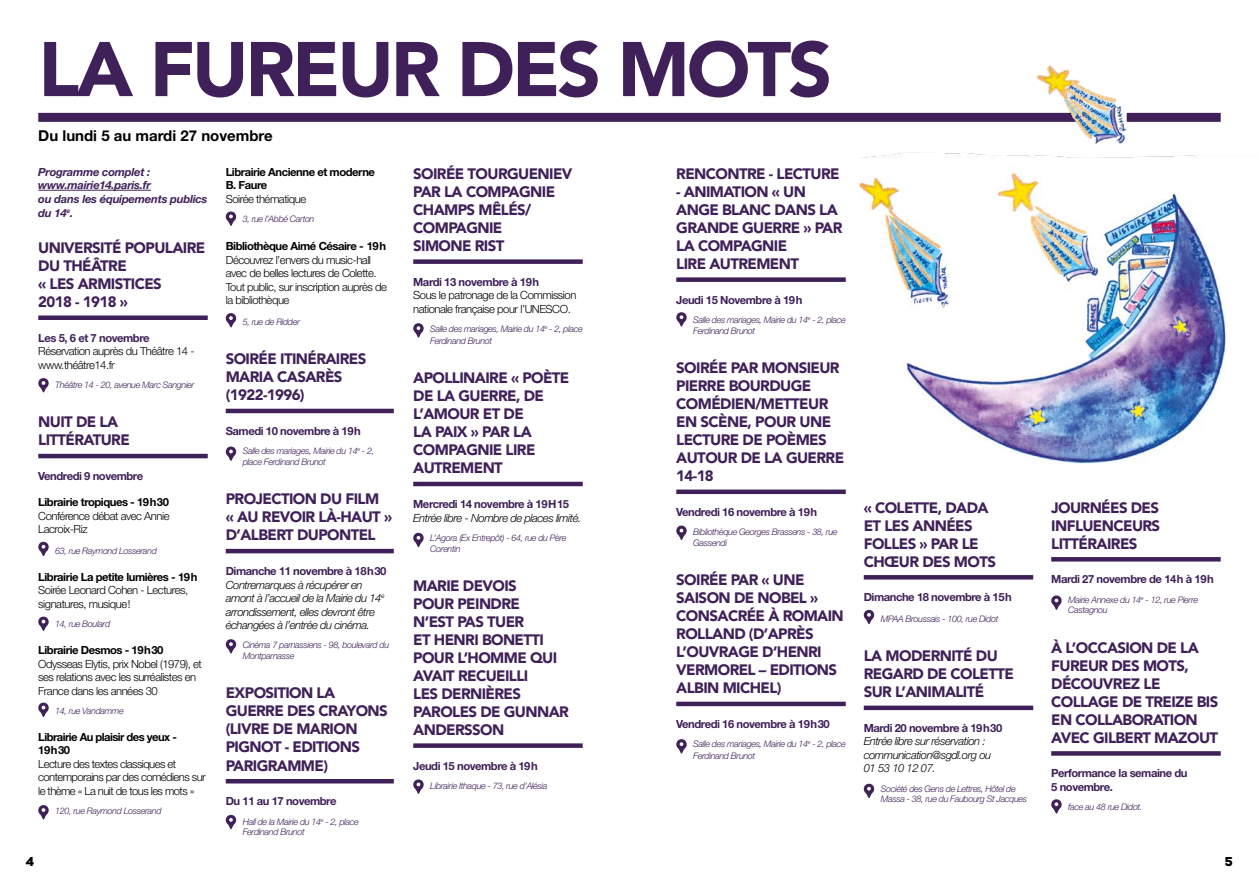
<style>
.page{position:relative;width:1259px;height:893px;background:#fff}
.page>*{position:absolute;margin:0;border:0;box-sizing:border-box;transform-origin:0 0}
.t1{font:900 76.5px "Avenir LT Std";letter-spacing:-.04em;color:#3f2059}
.t2{font:900 15px/18px "Avenir LT Std";letter-spacing:-.04em;color:#3f2059}
.t3{font:700 15px "Helvetica Neue LT Std";color:#000}
.t4{font:700 15px "Tarzana Wide";color:#000}
.t5{font:300 11.25px/13.5px "Helvetica Neue LT Std";letter-spacing:-.04em;color:#000}
.t6{font:700 11.25px/13.5px "Helvetica Neue LT Std";letter-spacing:-.04em;color:#3f2059}
.t7{font:italic 300 11.25px/13.5px "Helvetica Neue LT Std";letter-spacing:-.04em;color:#000}
.t8{font:700 11.25px/13.5px "Helvetica Neue LT Std";letter-spacing:-.04em;color:#000}
.t9{font:italic 700 11.25px/13.8px "Helvetica Neue LT Std";letter-spacing:-.02em;color:#3f2059}
.t10{font:italic 300 9px/10.8px "Helvetica Neue LT Std";letter-spacing:-.04em;color:#3f2059}
</style>
<div class="page">
<div style="left:38px;top:113px;width:1066px;height:9px;background:#3f2059"></div>
<div style="left:1051px;top:557px;width:169px;height:5px;background:#3f2059"></div>
<div style="left:1051px;top:751px;width:169px;height:5px;background:#3f2059"></div>
<hr style="left:226px;top:409px;width:168px;height:4px;background:#3f2059">
<hr style="left:226px;top:549px;width:168px;height:4px;background:#3f2059">
<hr style="left:226px;top:779px;width:168px;height:4px;background:#3f2059">
<hr style="left:38px;top:190px;width:113px;height:1px;background:#3f2059">
<div style="left:38px;top:315px;width:170px;height:5px;background:#3f2059"></div>
<hr style="left:38px;top:454px;width:170px;height:4px;background:#3f2059">
<div style="left:413px;top:259px;width:170px;height:5px;background:#3f2059"></div>
<hr style="left:413px;top:482px;width:170px;height:4px;background:#3f2059">
<div style="left:413px;top:743px;width:170px;height:5px;background:#3f2059"></div>
<div style="left:676px;top:277px;width:169px;height:5px;background:#3f2059"></div>
<div style="left:676px;top:489px;width:169px;height:5px;background:#3f2059"></div>
<hr style="left:676px;top:702px;width:169px;height:4px;background:#3f2059">
<div style="left:863px;top:575px;width:170px;height:5px;background:#3f2059"></div>
<hr style="left:863px;top:706px;width:170px;height:4px;background:#3f2059">
<svg style="left:38px;top:378px;width:11px;height:14px"></svg>
<svg style="left:38px;top:541px;width:11px;height:15px"></svg>
<svg style="left:225px;top:211px;width:12px;height:15px"></svg>
<svg style="left:413px;top:323px;width:11px;height:15px"></svg>
<svg style="left:676px;top:312px;width:11px;height:15px"></svg>
<svg style="left:1051px;top:799px;width:11px;height:15px"></svg>
<svg style="left:1051px;top:595px;width:11px;height:15px"></svg>
<svg style="left:863px;top:609px;width:11px;height:15px"></svg>
<svg style="left:863px;top:783px;width:11px;height:15px"></svg>
<svg style="left:676px;top:525px;width:11px;height:15px"></svg>
<svg style="left:676px;top:739px;width:11px;height:14px"></svg>
<svg style="left:413px;top:532px;width:11px;height:15px"></svg>
<svg style="left:413px;top:779px;width:11px;height:15px"></svg>
<svg style="left:225px;top:313px;width:12px;height:14px"></svg>
<svg style="left:225px;top:446px;width:12px;height:15px"></svg>
<svg style="left:225px;top:639px;width:12px;height:14px"></svg>
<svg style="left:225px;top:814px;width:12px;height:15px"></svg>
<svg style="left:38px;top:616px;width:11px;height:15px"></svg>
<svg style="left:38px;top:702px;width:11px;height:15px"></svg>
<svg style="left:38px;top:805px;width:11px;height:14px"></svg>
<img style="left:859px;top:65px;width:367px;height:399px">
<h1 class="t1" style="left:38px;top:23px;width:795px">LA FUREUR DES MOTS</h1>
<p class="t3" style="left:38px;top:126px;width:236px">Du lundi 5 au mardi 27 novembre</p>
<p class="t2" style="left:413px;top:165px;width:161px">SOIRÉE TOURGUENIEV<br>PAR LA COMPAGNIE<br>CHAMPS MÊLÉS/<br>COMPAGNIE<br>SIMONE RIST</p>
<p class="t6" style="left:413px;top:275px;width:127px">Mardi 13 novembre à 19h</p>
<p class="t5" style="left:413px;top:288px;width:165px">Sous le patronage de la Commission nationale française pour l’UNESCO.</p>
<p class="t10" style="left:430px;top:323px;width:154px;line-height:12px">Salle des mariages, Mairie du 14<sup>e</sup> - 2, place<br>Ferdinand Brunot</p>
<p class="t2" style="left:413px;top:369px;width:158px">APOLLINAIRE « POÈTE<br>DE LA GUERRE, DE<br>L’AMOUR ET DE<br>LA PAIX » PAR LA<br>COMPAGNIE LIRE<br>AUTREMENT</p>
<p class="t6" style="left:413px;top:497px;width:157px">Mercredi 14 novembre à 19H15</p>
<p class="t7" style="left:413px;top:511px;width:169px">Entrée libre - Nombre de places limité.</p>
<p class="t10" style="left:430px;top:532px;width:138px">L’Agora (Ex Entrepôt) - 64, rue du Père<br>Corentin</p>
<p class="t2" style="left:413px;top:577px;width:157px">MARIE DEVOIS<br>POUR PEINDRE<br>N’EST PAS TUER<br>ET HENRI BONETTI<br>POUR L’HOMME QUI<br>AVAIT RECUEILLI<br>LES DERNIÈRES<br>PAROLES DE GUNNAR<br>ANDERSSON</p>
<p class="t6" style="left:413px;top:759px;width:126px">Jeudi 15 novembre à 19h</p>
<p class="t10" style="left:430px;top:780px;width:119px">Librairie Ithaque - 73, rue d’Alésia</p>
<p class="t9" style="left:38px;top:164px;width:171px">Programme complet : www.mairie14.paris.fr<br>ou dans les équipements publics du 14<sup>e</sup>.</p>
<p class="t2" style="left:38px;top:239px;width:168px">UNIVERSITÉ POPULAIRE<br>DU THÉÂTRE<br>« LES ARMISTICES<br>2018 - 1918 »</p>
<p class="t6" style="left:38px;top:331px;width:113px">Les 5, 6 et 7 novembre</p>
<p class="t5" style="left:38px;top:344px;width:158px">Réservation auprès du Théâtre 14 - www.théâtre14.fr</p>
<p class="t10" style="left:55px;top:379px;width:141px">Théâtre 14 - 20, avenue Marc Sangnier</p>
<p class="t2" style="left:38px;top:413px;width:93px">NUIT DE LA<br>LITTÉRATURE</p>
<p class="t6" style="left:38px;top:469px;width:106px">Vendredi 9 novembre</p>
<p class="t8" style="left:38px;top:495px;width:132px">Librairie tropiques - 19h30</p>
<p class="t5" style="left:38px;top:509px;width:133px">Conférence débat avec Annie<br>Lacroix-Riz</p>
<p class="t10" style="left:55px;top:545px;width:103px">63, rue Raymond Losserand</p>
<p class="t8" style="left:38px;top:570px;width:161px">Librairie La petite lumières - 19h</p>
<p class="t5" style="left:38px;top:583px;width:151px">Soirée Leonard Cohen - Lectures, signatures, musique!</p>
<p class="t10" style="left:55px;top:618px;width:56px">14, rue Boulard</p>
<p class="t8" style="left:38px;top:643px;width:127px">Librairie Desmos - 19h30</p>
<p class="t5" style="left:38px;top:656px;width:165px">Odysseas Elytis, prix Nobel (1979), et ses relations avec les surréalistes en<br>France dans les années 30</p>
<p class="t10" style="left:55px;top:705px;width:70px">14, rue Vandamme</p>
<p class="t8" style="left:38px;top:730px;width:140px">Librairie Au plaisir des yeux -<br>19h30</p>
<p class="t5" style="left:38px;top:757px;width:169px">Lecture des textes classiques et contemporains par des comédiens sur le thème « La nuit de tous les mots »</p>
<p class="t10" style="left:55px;top:805px;width:108px">120, rue Raymond Losserand</p>
<p class="t8" style="left:226px;top:165px;width:151px">Librairie Ancienne et moderne<br>B. Faure</p>
<p class="t5" style="left:226px;top:192px;width:82px">Soirée thématique</p>
<p class="t10" style="left:243px;top:213px;width:73px">3, rue l’Abbé Carton</p>
<p class="t8" style="left:226px;top:239px;width:162px">Bibliothèque Aimé Césaire - 19h</p>
<p class="t5" style="left:226px;top:253px;width:163px">Découvrez l’envers du music-hall avec de belles lectures de Colette.<br>Tout public, sur inscription auprès de la bibliothèque</p>
<p class="t10" style="left:243px;top:316px;width:59px">5, rue de Ridder</p>
<p class="t2" style="left:226px;top:350px;width:142px">SOIRÉE ITINÉRAIRES<br>MARIA CASARÈS (1922-1996)</p>
<p class="t6" style="left:226px;top:424px;width:137px">Samedi 10 novembre à 19h</p>
<p class="t10" style="left:243px;top:446px;width:133px">Salle des mariages, Mairie du 14<sup>e</sup> - 2, place Ferdinand Brunot</p>
<p class="t2" style="left:226px;top:490px;width:168px">PROJECTION DU FILM<br>« AU REVOIR LÀ-HAUT »<br>D’ALBERT DUPONTEL</p>
<p class="t6" style="left:226px;top:564px;width:162px">Dimanche 11 novembre à 18h30</p>
<p class="t7" style="left:226px;top:578px;width:160px">Contremarques à récupérer en amont à l’accueil de la Mairie du 14<sup>e </sup>arrondissement, elles devront être échangées à l’entrée du cinéma.</p>
<p class="t10" style="left:243px;top:640px;width:148px">Cinéma 7 parnassiens - 98, boulevard du<br>Montparnasse</p>
<p class="t2" style="left:226px;top:684px;width:164px">EXPOSITION LA<br>GUERRE DES CRAYONS (LIVRE DE MARION<br>PIGNOT - EDITIONS<br>PARIGRAMME)</p>
<p class="t6" style="left:226px;top:794px;width:112px">Du 11 au 17 novembre</p>
<p class="t10" style="left:243px;top:816px;width:118px">Hall de la Mairie du 14<sup>e</sup> - 2, place<br>Ferdinand Brunot</p>
<p class="t2" style="left:676px;top:165px;width:165px">RENCONTRE - LECTURE</p>
<p class="t2" style="left:676px;top:183px;width:168px">- ANIMATION « UN<br>ANGE BLANC DANS LA<br>GRANDE GUERRE » PAR<br>LA COMPAGNIE<br>LIRE AUTREMENT</p>
<p class="t6" style="left:676px;top:293px;width:128px">Jeudi 15 Novembre à 19h</p>
<p class="t10" style="left:693px;top:314px;width:154px">Salle des mariages, Mairie du 14<sup>e</sup> - 2, place<br>Ferdinand Brunot</p>
<p class="t2" style="left:676px;top:359px;width:169px">SOIRÉE PAR MONSIEUR<br>PIERRE BOURDUGE<br>COMÉDIEN/METTEUR<br>EN SCÈNE, POUR UNE<br>LECTURE DE POÈMES<br>AUTOUR DE LA GUERRE<br>14-18</p>
<p class="t6" style="left:676px;top:505px;width:142px">Vendredi 16 novembre à 19h</p>
<p class="t10" style="left:693px;top:526px;width:146px">Bibliothèque Georges Brassens - 38, rue<br>Gassendi</p>
<p class="t2" style="left:676px;top:571px;width:169px">SOIRÉE PAR « UNE<br>SAISON DE NOBEL »<br>CONSACRÉE À ROMAIN<br>ROLLAND (D’APRÈS<br>L’OUVRAGE D’HENRI<br>VERMOREL – EDITIONS<br>ALBIN MICHEL)</p>
<p class="t6" style="left:676px;top:717px;width:155px">Vendredi 16 novembre à 19h30</p>
<p class="t10" style="left:693px;top:738px;width:154px;line-height:12px">Salle des mariages, Mairie du 14<sup>e</sup> - 2, place<br>Ferdinand Brunot</p>
<p class="t2" style="left:863px;top:498px;width:134px">« COLETTE, DADA<br>ET LES ANNÉES<br>FOLLES » PAR LE<br>CHŒUR DES MOTS</p>
<p class="t6" style="left:863px;top:590px;width:150px">Dimanche 18 novembre à 15h</p>
<p class="t10" style="left:880px;top:613px;width:119px">MPAA Broussais - 100, rue Didot</p>
<p class="t2" style="left:863px;top:647px;width:152px">LA MODERNITÉ DU<br>REGARD DE COLETTE<br>SUR L’ANIMALITÉ</p>
<p class="t6" style="left:863px;top:721px;width:140px">Mardi 20 novembre à 19h30</p>
<p class="t7" style="left:863px;top:734px;width:129px">Entrée libre sur réservation : communication@sgdl.org ou<br>01 53 10 12 07.</p>
<p class="t10" style="left:880px;top:783px;width:148px">Société des Gens de Lettres, Hôtel de<br>Massa - 38, rue du Faubourg St Jacques</p>
<p class="t2" style="left:1051px;top:498px;width:110px;text-align:justify">JOURNÉES DES INFLUENCEURS LITTÉRAIRES</p>
<p class="t6" style="left:1051px;top:572px;width:164px">Mardi 27 novembre de 14h à 19h</p>
<p class="t10" style="left:1068px;top:594px;width:131px">Mairie Annexe du 14<sup>e</sup> - 12, rue Pierre<br>Castagnou</p>
<p class="t2" style="left:1051px;top:638px;width:169px">À L’OCCASION DE LA<br>FUREUR DES MOTS,<br>DÉCOUVREZ LE<br>COLLAGE DE TREIZE BIS<br>EN COLLABORATION<br>AVEC GILBERT MAZOUT</p>
<p class="t6" style="left:1051px;top:766px;width:138px">Performance la semaine du<br>5 novembre.</p>
<p class="t10" style="left:1068px;top:801px;width:76px">face au 48 rue Didot.</p>
<p class="t4" style="left:26px;top:852px;width:11px">4</p>
<p class="t4" style="left:1224px;top:852px;width:11px">5</p>
</div>
